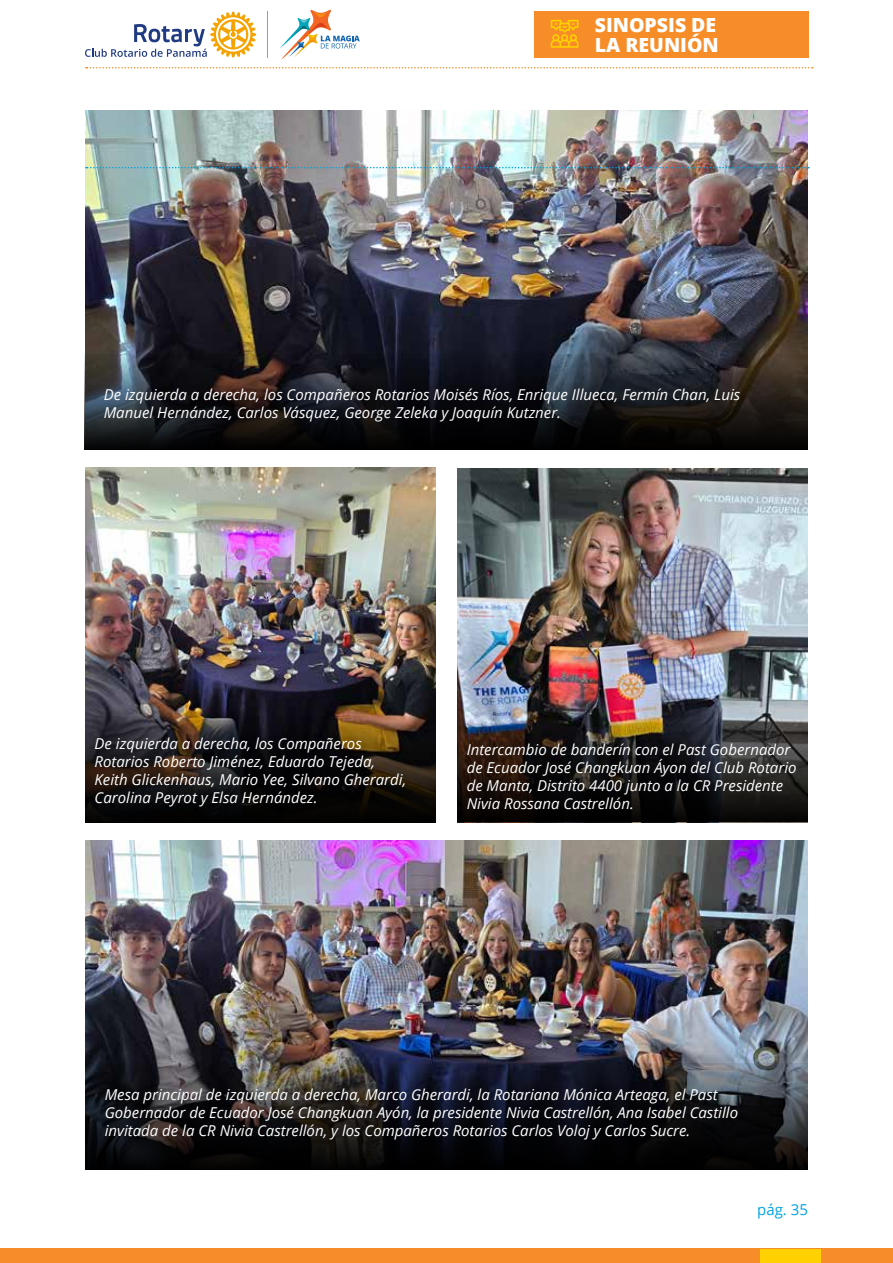
<style>
.page{position:relative;width:893px;height:1263px;background:#fff}
.page>*{position:absolute;margin:0;border:0;box-sizing:border-box;transform-origin:0 0}
.t1{font:800 19.5px/19.5px "Open Sans";color:#fff}
.t2{font:italic 15px/18px "Open Sans";color:#fff}
.t3{font:15px "Open Sans";color:#00a2e0}
</style>
<div class="page">
<svg style="left:279px;top:10px;width:81px;height:50px"></svg>
<hr style="left:267px;top:12px;width:1px;height:46px;background:#9c9c9c">
<svg style="left:85px;top:12px;width:171px;height:45px"></svg>
<svg style="left:86px;top:67px;width:727px;height:1px"></svg>
<div style="left:0;top:1249px;width:893px;height:14px;background:#f78d28"></div>
<div style="left:761px;top:1249px;width:60px;height:14px;background:#ffd100"></div>
<div style="left:535px;top:11px;width:273px;height:47px;background:#f78d28"></div>
<svg style="left:551px;top:20px;width:28px;height:28px"></svg>
<img style="left:85px;top:467px;width:351px;height:249px">
<img style="left:85px;top:840px;width:722px;height:223px">
<img style="left:85px;top:111px;width:723px;height:338px">
<svg style="left:86px;top:167px;width:723px;height:1px"></svg>
<img style="left:457px;top:469px;width:351px;height:255px">
<svg style="left:85px;top:716px;width:351px;height:106px;background:#1d1713"></svg>
<svg style="left:85px;top:1063px;width:723px;height:106px;background:#19191d"></svg>
<svg style="left:457px;top:724px;width:351px;height:98px;background:#1c1917"></svg>
<svg style="left:84px;top:354px;width:723px;height:95px;background:#19191c"></svg>
<h1 class="t1" style="left:595px;top:14px;width:126px">SINOPSIS DE<br>LA REUNIÓN</h1>
<h1 class="t1" style="left:594px;top:24px;width:96px">NOTICIAS</h1>
<p class="t2" style="left:104px;top:385px;width:638px">De izquierda a derecha, los Compañeros Rotarios Moisés Ríos, Enrique Illueca, Fermín Chan, Luis<br>Manuel Hernández, Carlos Vásquez, George Zeleka y Joaquín Kutzner.</p>
<p class="t2" style="left:95px;top:734px;width:313px">De izquierda a derecha, los Compañeros Rotarios Roberto Jiménez, Eduardo Tejeda, Keith Glickenhaus, Mario Yee, Silvano Gherardi, Carolina Peyrot y Elsa Hernández.</p>
<p class="t2" style="left:467px;top:740px;width:331px">Intercambio de banderín con el Past Gobernador de Ecuador José Changkuan Áyon del Club Rotario de Manta, Distrito 4400 junto a la CR Presidente Nivia Rossana Castrellón.</p>
<p class="t2" style="left:105px;top:1085px;width:635px">Mesa principal de izquierda a derecha, Marco Gherardi, la Rotariana Mónica Arteaga, el Past<br>Gobernador de Ecuador José Changkuan Ayón, la presidente Nivia Castrellón, Ana Isabel Castillo invitada de la CR Nivia Castrellón, y los Compañeros Rotarios Carlos Voloj y Carlos Sucre.</p>
<p class="t3" style="left:757px;top:1199px;width:52px">pág. 35</p>
</div>
